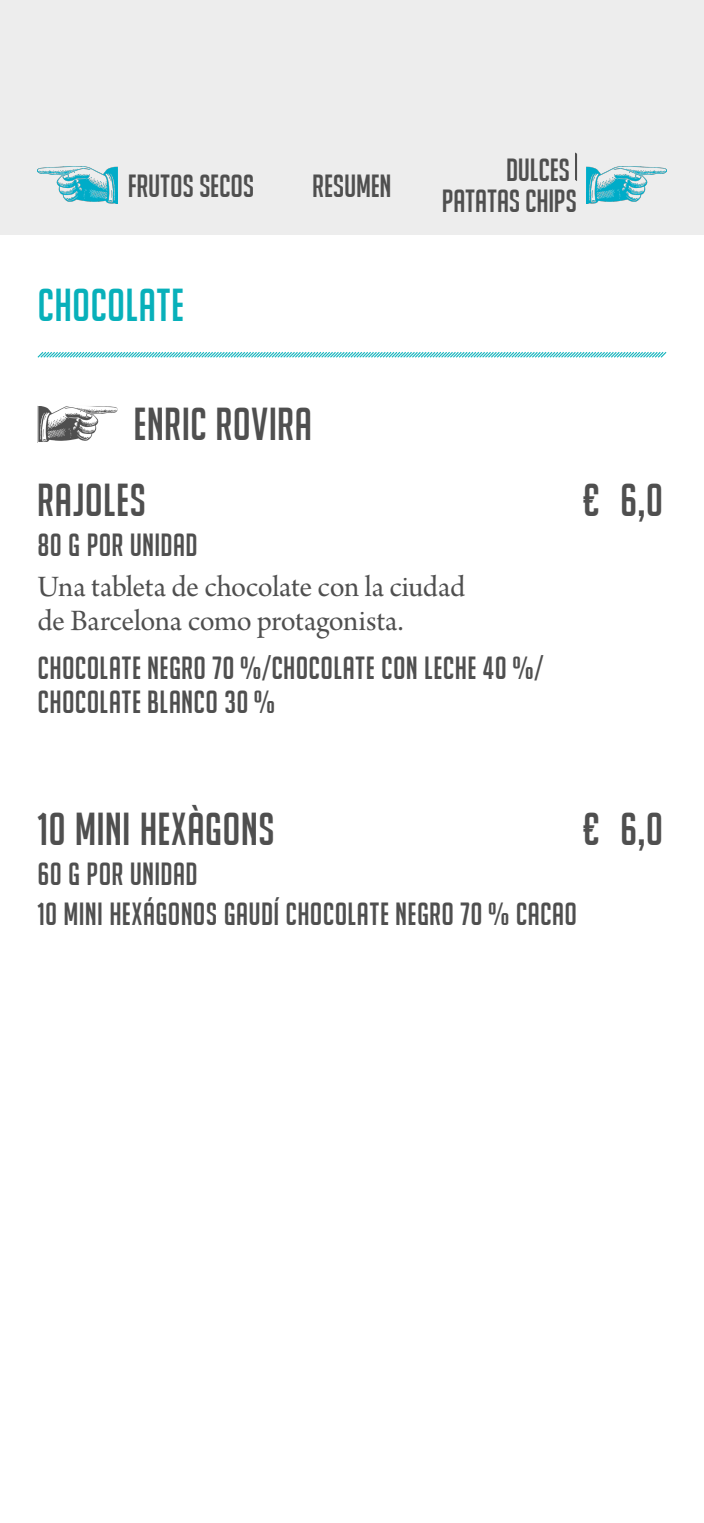
<style>
.page{position:relative;width:704px;height:1523px;background:#fff}
.page>*{position:absolute;margin:0;border:0;box-sizing:border-box;transform-origin:0 0}
.t1{font:45px/76.3px "Big Noodle Titling";letter-spacing:.005em;color:#4f4f4f}
.t2{font:45px "Big Noodle Titling";letter-spacing:.01em;color:#08b0ba}
.t3{font:31.25px/33.8px "Big Noodle Titling";letter-spacing:.01em;color:#4f4f4f}
.t4{font:31.25px/33.8px "Arno Pro Subhead";letter-spacing:-.01em;color:#4f4f4f}
.t5{font:31.25px "Big Noodle Titling";letter-spacing:-.01em;color:#4f4f4f}
</style>
<div class="page">
<svg style="left:37px;top:352px;width:630px;height:6px;background:#91dbe0"></svg>
<img style="left:39px;top:407px;width:76px;height:34px">
<div style="left:37px;top:405px;width:80px;height:38px;border:1px solid #fff"></div>
<div style="left:0;top:0;width:703px;height:234px;background:#ededed"></div>
<img style="left:586px;top:167px;width:80px;height:37px">
<img style="left:38px;top:167px;width:79px;height:37px">
<svg style="left:575px;top:152px;width:2px;height:29px"></svg>
<p class="t3" style="left:128px;top:168px;width:128px">FRUTOS SECOS</p>
<p class="t5" style="left:312px;top:169px;width:80px">RESUMEN</p>
<h1 class="t2" style="left:38px;top:280px;width:148px">CHOCOLATE</h1>
<h1 class="t1" style="left:37px;top:386px;width:276px;text-indent:96px">ENRIC ROVIRA<br>RAJOLES</h1>
<p class="t3" style="left:441px;top:154px;width:137px;line-height:31.2px;text-align:right">DULCES<br>PATATAS CHIPS</p>
<h1 class="t1" style="left:583px;top:462px;width:81px">€ 6,0</h1>
<p class="t3" style="left:38px;top:528px;width:161px">80 G POR UNIDAD</p>
<p class="t4" style="left:38px;top:572px;width:429px">Una tableta de chocolate con la ciudad de Barcelona como protagonista.</p>
<p class="t3" style="left:38px;top:651px;width:506px">CHOCOLATE NEGRO 70%/CHOCOLATE CON LECHE 40%/<br>CHOCOLATE BLANCO 30%</p>
<h1 class="t1" style="left:38px;top:791px;width:239px">10 MINI HEXÀGONS</h1>
<h1 class="t1" style="left:583px;top:791px;width:81px">€ 6,0</h1>
<p class="t3" style="left:38px;top:854px;width:540px;line-height:40px">60 G POR UNIDAD<br>10 MINI HEXÁGONOS GAUDÍ CHOCOLATE NEGRO 70% CACAO</p>
</div>
